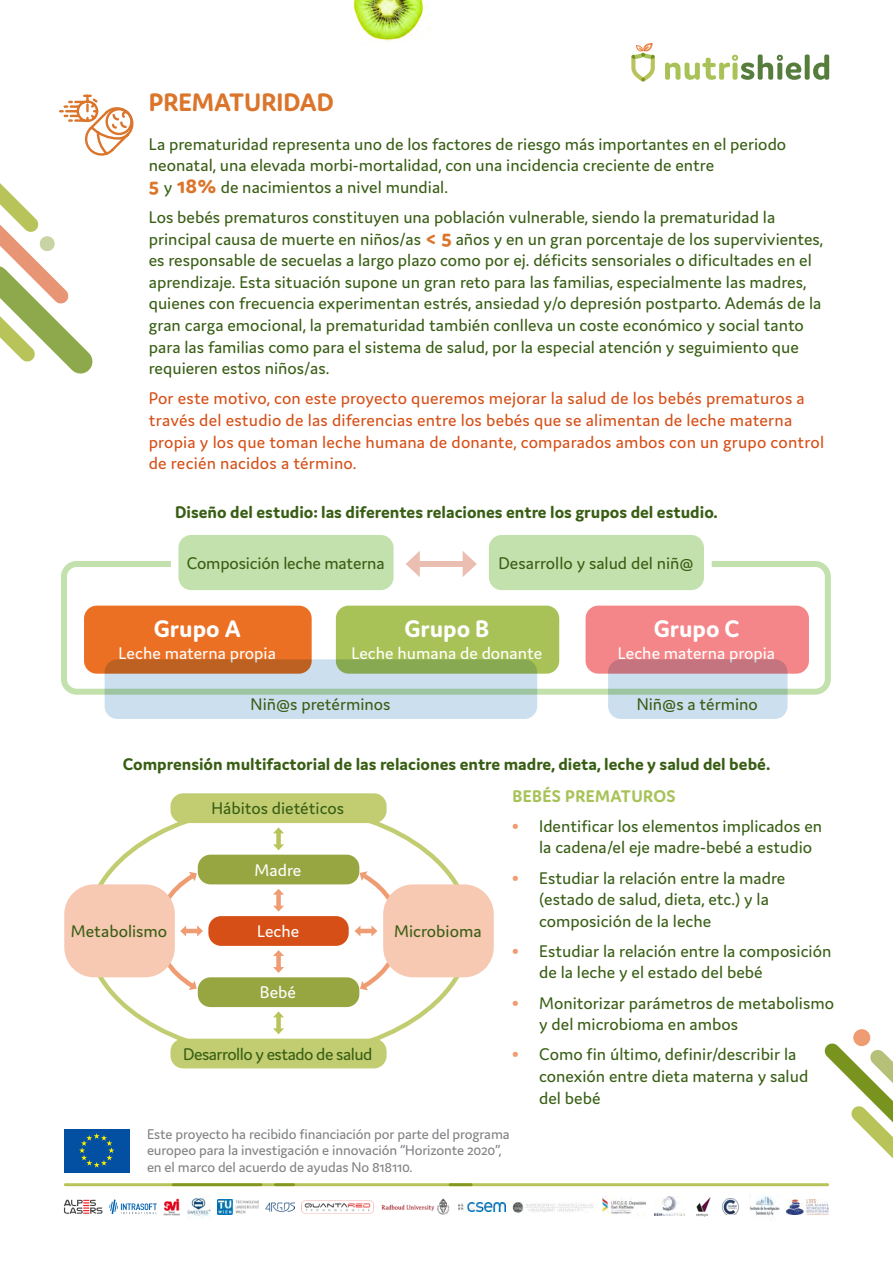
<style>
.page{position:relative;width:893px;height:1263px;background:#fff}
.page>*{position:absolute;margin:0;border:0;box-sizing:border-box;transform-origin:0 0}
.t1{font:700 27px "Domus";color:#db752b}
.t2{font:700 25.5px "Domus";color:#fff}
.t3{font:18px/21.6px "Domus";color:#385e14}
.t4{font:18px/21.6px "Domus";letter-spacing:.01em;color:#d64f17}
.t5{font:700 18px "Domus";color:#385e14}
.t6{font:18px "Domus";color:#fff}
.t7{font:18px "Domus";letter-spacing:-.03em;color:#385e14}
.t8{font:700 18px "Domus";letter-spacing:.025em;color:#a8c257}
.t9{font:15px/16.5px "Domus";letter-spacing:-.01em;color:#808285}
.s1{font-weight:700;font-size:22.5px;color:#db752b}
.s2{font-weight:700;font-size:22.5px;color:#f09c73}
</style>
<div class="page">
<div style="left:61px;top:561px;width:770px;height:134px;border:6px solid #c3e1ac;border-radius:13px"></div>
<img style="left:353px;top:0;width:71px;height:41px">
<svg style="left:665px;top:54px;width:136px;height:26px"></svg>
<div style="left:805px;top:54px;width:5px;height:26px;background:#577d3d;border-radius:2px"></div>
<svg style="left:813px;top:54px;width:16px;height:26px"></svg>
<svg style="left:631px;top:43px;width:24px;height:39px"></svg>
<svg style="left:811px;top:1030px;width:82px;height:157px"></svg>
<div style="left:64px;top:1129px;width:65px;height:43px;background:#034fa1"></div>
<svg style="left:79px;top:1133px;width:35px;height:34px"></svg>
<hr style="left:65px;top:1183px;width:196px;height:3px;background:#b8c459">
<hr style="left:173px;top:1183px;width:121px;height:3px;background:#b8c459">
<hr style="left:275px;top:1183px;width:196px;height:3px;background:#b8c459">
<hr style="left:450px;top:1183px;width:378px;height:3px;background:#b8c459">
<div style="left:175px;top:531px;width:222px;height:63px;background:#c3e1ac;border-radius:17px"></div>
<div style="left:171px;top:527px;width:230px;height:71px;border:8px solid #fff;border-radius:17px"></div>
<div style="left:485px;top:531px;width:223px;height:63px;background:#c3e1ac;border-radius:17px"></div>
<div style="left:481px;top:527px;width:230px;height:71px;border:8px solid #fff;border-radius:17px"></div>
<div style="left:84px;top:606px;width:228px;height:68px;background:#eb7024;border-radius:13px"></div>
<div style="left:336px;top:606px;width:223px;height:68px;background:#a8c257;border-radius:13px"></div>
<div style="left:586px;top:606px;width:223px;height:68px;background:#f48588;border-radius:13px"></div>
<svg style="left:105px;top:659px;width:432px;height:60px;background:#bdc7bd"></svg>
<svg style="left:608px;top:659px;width:179px;height:60px;background:#c5c2cc"></svg>
<div style="left:64px;top:884px;width:111px;height:93px;background:#f7c8b2;border-radius:30px"></div>
<div style="left:383px;top:884px;width:111px;height:93px;background:#f7c8b2;border-radius:30px"></div>
<div style="left:170px;top:793px;width:217px;height:30px;background:#c2cd72;border-radius:13px"></div>
<div style="left:198px;top:855px;width:161px;height:29px;background:#97a640;border-radius:13px"></div>
<div style="left:208px;top:916px;width:141px;height:30px;background:#d64f17;border-radius:13px"></div>
<div style="left:198px;top:977px;width:161px;height:30px;background:#97a640;border-radius:13px"></div>
<div style="left:170px;top:1039px;width:217px;height:29px;background:#c2cd72;border-radius:13px"></div>
<div style="left:414px;top:561px;width:54px;height:6px;background:#eabeb0"></div>
<svg style="left:463px;top:551px;width:14px;height:26px"></svg>
<svg style="left:406px;top:551px;width:14px;height:26px"></svg>
<div style="left:276px;top:833px;width:5px;height:12px;background:#b8c459"></div>
<svg style="left:273px;top:827px;width:11px;height:6px"></svg>
<svg style="left:273px;top:844px;width:11px;height:6px"></svg>
<div style="left:276px;top:894px;width:5px;height:12px;background:#f09c73"></div>
<svg style="left:273px;top:889px;width:11px;height:6px"></svg>
<svg style="left:273px;top:906px;width:11px;height:6px"></svg>
<svg style="left:155px;top:870px;width:48px;height:122px"></svg>
<svg style="left:355px;top:870px;width:47px;height:122px"></svg>
<div style="left:276px;top:955px;width:5px;height:12px;background:#f09c73"></div>
<svg style="left:273px;top:950px;width:11px;height:6px"></svg>
<svg style="left:273px;top:967px;width:11px;height:6px"></svg>
<div style="left:276px;top:1017px;width:5px;height:12px;background:#b8c459"></div>
<svg style="left:273px;top:1011px;width:11px;height:6px"></svg>
<svg style="left:273px;top:1028px;width:11px;height:6px"></svg>
<svg style="left:0;top:94px;width:134px;height:280px"></svg>
<svg style="left:64px;top:1200px;width:39px;height:14px"></svg>
<svg style="left:109px;top:1199px;width:48px;height:15px"></svg>
<img style="left:164px;top:1198px;width:16px;height:17px">
<img style="left:187px;top:1197px;width:24px;height:21px">
<img style="left:218px;top:1199px;width:41px;height:15px">
<img style="left:266px;top:1202px;width:29px;height:10px">
<img style="left:301px;top:1200px;width:72px;height:13px">
<img style="left:381px;top:1198px;width:69px;height:17px">
<img style="left:458px;top:1202px;width:48px;height:9px">
<img style="left:513px;top:1202px;width:81px;height:10px">
<img style="left:696px;top:1197px;width:15px;height:19px">
<img style="left:722px;top:1199px;width:17px;height:16px">
<img style="left:750px;top:1195px;width:29px;height:21px">
<img style="left:786px;top:1199px;width:43px;height:15px">
<img style="left:602px;top:1197px;width:44px;height:19px">
<img style="left:654px;top:1197px;width:30px;height:18px">
<h1 class="t1" style="left:149px;top:87px;width:187px">PREMATURIDAD</h1>
<p class="t3" style="left:149px;top:133px;width:639px">La prematuridad representa uno de los factores de riesgo más importantes en el periodo neonatal, una elevada morbi-mortalidad, con una incidencia creciente de entre<br><span class="s1">5</span> y <span class="s1">18%</span> de nacimientos a nivel mundial.</p>
<p class="t3" style="left:149px;top:206px;width:676px">Los bebés prematuros constituyen una población vulnerable, siendo la prematuridad la principal causa de muerte en niños/as <span class="s1">&lt; 5</span> años y en un gran porcentaje de los supervivientes, es responsable de secuelas a largo plazo como por ej. déficits sensoriales o dificultades en el aprendizaje. Esta situación supone un gran reto para las familias, especialmente las madres, quienes con frecuencia experimentan estrés, ansiedad y/o depresión postparto. Además de la gran carga emocional, la prematuridad también conlleva un coste económico y social tanto para las familias como para el sistema de salud, por la especial atención y seguimiento que requieren estos niños/as.</p>
<p class="t4" style="left:149px;top:388px;width:677px">Por este motivo, con este proyecto queremos mejorar la salud de los bebés prematuros a través del estudio de las diferencias entre los bebés que se alimentan de leche materna propia y los que toman leche humana de donante, comparados ambos con un grupo control de recién nacidos a término.</p>
<p class="t5" style="left:175px;top:502px;width:544px">Diseño del estudio: las diferentes relaciones entre los grupos del estudio.</p>
<p class="t3" style="left:187px;top:552px;width:200px">Composición leche materna</p>
<p class="t3" style="left:498px;top:552px;width:197px">Desarrollo y salud del niñ@</p>
<p class="t2" style="left:154px;top:615px;width:88px">Grupo A</p>
<p class="t6" style="left:119px;top:643px;width:159px">Leche materna propia</p>
<p class="t2" style="left:404px;top:615px;width:87px">Grupo B</p>
<p class="t6" style="left:351px;top:643px;width:192px">Leche humana de donante</p>
<p class="t2" style="left:654px;top:615px;width:87px">Grupo C</p>
<p class="t6" style="left:618px;top:643px;width:159px">Leche materna propia</p>
<p class="t3" style="left:251px;top:693px;width:142px">Niñ@s pretérminos</p>
<p class="t3" style="left:637px;top:693px;width:123px">Niñ@s a término</p>
<p class="t5" style="left:123px;top:754px;width:649px">Comprensión multifactorial de las relaciones entre madre, dieta, leche y salud del bebé.</p>
<p class="t3" style="left:211px;top:797px;width:134px">Hábitos dietéticos</p>
<p class="t6" style="left:255px;top:860px;width:48px">Madre</p>
<p class="t3" style="left:71px;top:920px;width:98px">Metabolismo</p>
<p class="t3" style="left:394px;top:920px;width:89px">Microbioma</p>
<p class="t6" style="left:257px;top:921px;width:44px">Leche</p>
<p class="t6" style="left:260px;top:982px;width:38px">Bebé</p>
<p class="t7" style="left:183px;top:1044px;width:191px">Desarrollo y estado de salud</p>
<p class="t8" style="left:512px;top:786px;width:165px">BEBÉS PREMATUROS</p>
<p class="t3" style="left:539px;top:815px;width:285px;text-indent:-27px"><span class="s2">•</span> Identificar los elementos implicados en la cadena/el eje madre-bebé a estudio</p>
<p class="t3" style="left:539px;top:867px;width:248px;text-indent:-27px"><span class="s2">•</span> Estudiar la relación entre la madre (estado de salud, dieta, etc.) y la composición de la leche</p>
<p class="t3" style="left:539px;top:940px;width:294px;text-indent:-27px"><span class="s2">•</span> Estudiar la relación entre la composición de la leche y el estado del bebé</p>
<p class="t3" style="left:539px;top:992px;width:296px;text-indent:-27px"><span class="s2">•</span> Monitorizar parámetros de metabolismo y del microbioma en ambos</p>
<p class="t3" style="left:539px;top:1043px;width:271px;text-indent:-27px"><span class="s2">•</span> Como fin último, definir/describir la conexión entre dieta materna y salud del bebé</p>
<p class="t9" style="left:147px;top:1126px;width:364px">Este proyecto ha recibido financiación por parte del programa europeo para la investigación e innovación “Horizonte 2020”, en el marco del acuerdo de ayudas No 818110.</p>
</div>
